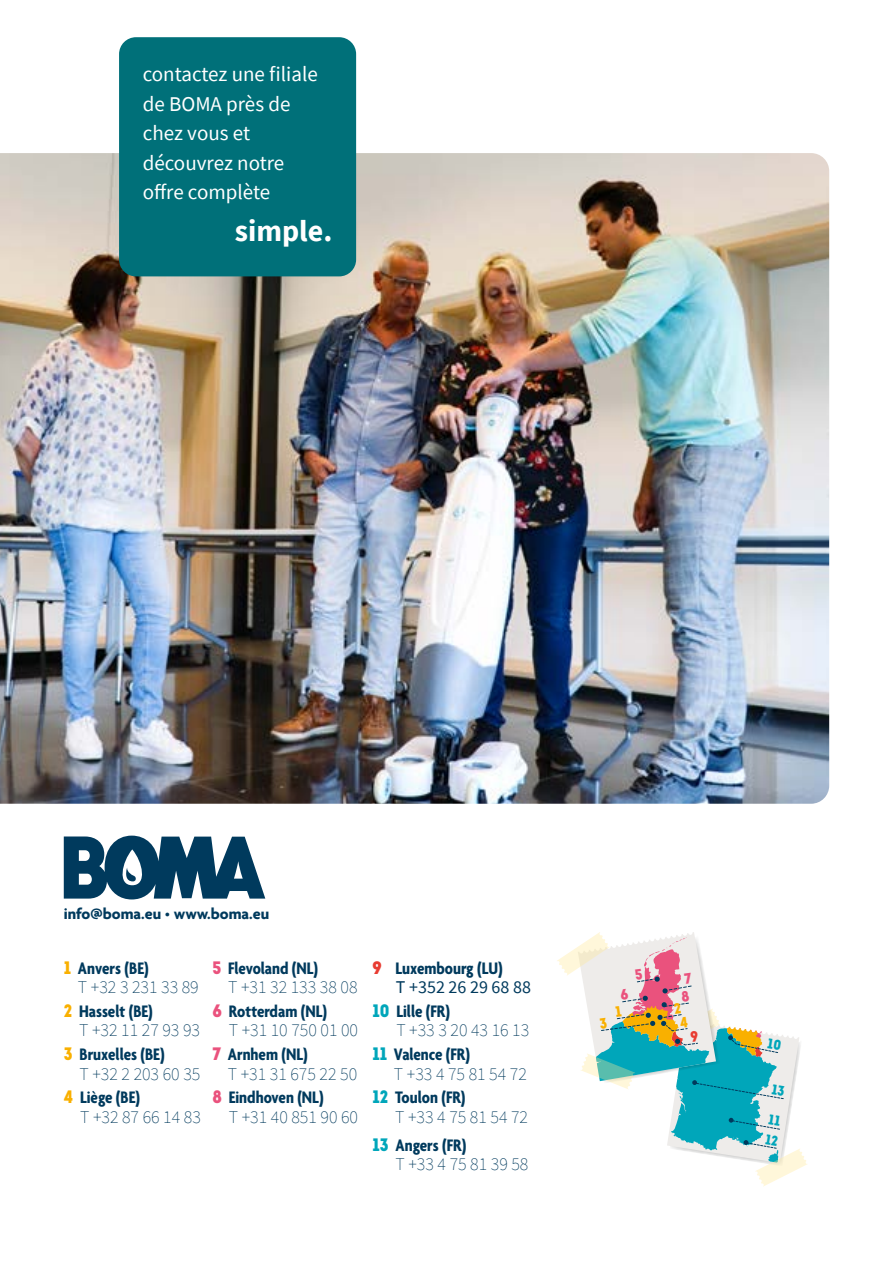
<style>
.page{position:relative;width:893px;height:1263px;background:#fff}
.page>*{position:absolute;margin:0;border:0;box-sizing:border-box;transform-origin:0 0}
.t1{font:700 30px "Source Sans Pro";color:#fff}
.t2{font:21px/29.5px "Source Sans Pro";color:#fff}
.t3{font:700 condensed 18px "Agenda";color:#003a5d}
.t4{font:200 18px "Source Sans Pro";color:#003a5d}
.t5{font:18px "Source Sans Pro";color:#003a5d}
.t6{font:700 16.2px "Agenda";color:#003a5d}
.t7{font:14.25px/20.1px "Intro Cond Black Free";color:#00a6ba}
.s1{font-weight:100}
.s2{font-family:"Intro Cond Black Free";font-weight:400;font-stretch:normal;color:#f9b000}
.s3{font-family:"Intro Cond Black Free";font-weight:400;font-stretch:normal;color:#ea527d}
.s4{font-family:"Intro Cond Black Free";font-weight:400;font-stretch:normal;color:#e83c32}
.s5{font-family:"Intro Cond Black Free";font-weight:400;font-stretch:normal;color:#00a6ba}
</style>
<div class="page">
<img style="left:0;top:153px;width:829px;height:651px">
<svg style="left:64px;top:836px;width:201px;height:63px"></svg>
<div style="left:119px;top:37px;width:237px;height:239px;background:#007079;border-radius:17px"></div>
<svg style="left:557px;top:932px;width:250px;height:255px"></svg>
<p class="t2" style="left:143px;top:59px;width:177px">contactez une filiale de BOMA près de chez vous et découvrez notre offre complète</p>
<h1 class="t1" style="left:235px;top:210px;width:99px">simple.</h1>
<p class="t6" style="left:64px;top:905px;width:207px">info@boma.eu <span class="s1">•</span> www.boma.eu</p>
<p class="t3" style="left:64px;top:958px;width:86px"><span class="s2">1</span> Anvers (BE)</p>
<p class="t4" style="left:78px;top:976px;width:122px">T +32 3 231 33 89</p>
<p class="t3" style="left:64px;top:1001px;width:91px"><span class="s2">2</span> Hasselt (BE)</p>
<p class="t4" style="left:79px;top:1019px;width:122px">T +32 11 27 93 93</p>
<p class="t3" style="left:64px;top:1044px;width:102px"><span class="s2">3</span> Bruxelles (BE)</p>
<p class="t4" style="left:80px;top:1063px;width:122px">T +32 2 203 60 35</p>
<p class="t3" style="left:64px;top:1088px;width:78px"><span class="s2">4</span> Liège (BE)</p>
<p class="t4" style="left:80px;top:1106px;width:122px">T +32 87 66 14 83</p>
<p class="t3" style="left:212px;top:958px;width:107px"><span class="s3">5</span> Flevoland (NL)</p>
<p class="t4" style="left:228px;top:976px;width:131px">T +31 32 133 38 08</p>
<p class="t3" style="left:212px;top:1001px;width:116px"><span class="s3">6</span> Rotterdam (NL)</p>
<p class="t4" style="left:229px;top:1019px;width:131px">T +31 10 750 01 00</p>
<p class="t3" style="left:212px;top:1044px;width:97px"><span class="s3">7</span> Arnhem (NL)</p>
<p class="t4" style="left:228px;top:1063px;width:131px">T +31 31 675 22 50</p>
<p class="t3" style="left:212px;top:1088px;width:113px"><span class="s3">8</span> Eindhoven (NL)</p>
<p class="t4" style="left:229px;top:1106px;width:131px">T +31 40 851 90 60</p>
<p class="t3" style="left:372px;top:958px;width:132px"><span class="s4">9</span> Luxembourg (LU)</p>
<p class="t5" style="left:396px;top:975px;width:137px">T +352 26 29 68 88</p>
<p class="t3" style="left:372px;top:1001px;width:79px"><span class="s5">10</span> Lille (FR)</p>
<p class="t4" style="left:396px;top:1019px;width:134px">T +33 3 20 43 16 13</p>
<p class="t3" style="left:372px;top:1044px;width:99px"><span class="s5">11</span> Valence (FR)</p>
<p class="t4" style="left:394px;top:1063px;width:134px">T +33 4 75 81 54 72</p>
<p class="t3" style="left:372px;top:1088px;width:95px"><span class="s5">12</span> Toulon (FR)</p>
<p class="t4" style="left:395px;top:1106px;width:134px">T +33 4 75 81 54 72</p>
<p class="t3" style="left:372px;top:1135px;width:95px"><span class="s5">13</span> Angers (FR)</p>
<p class="t4" style="left:395px;top:1153px;width:134px">T +33 4 75 81 39 58</p>
<p class="t7" style="left:770px;top:1109px;width:14px;rotate:9deg">11<br>12</p>
</div>
